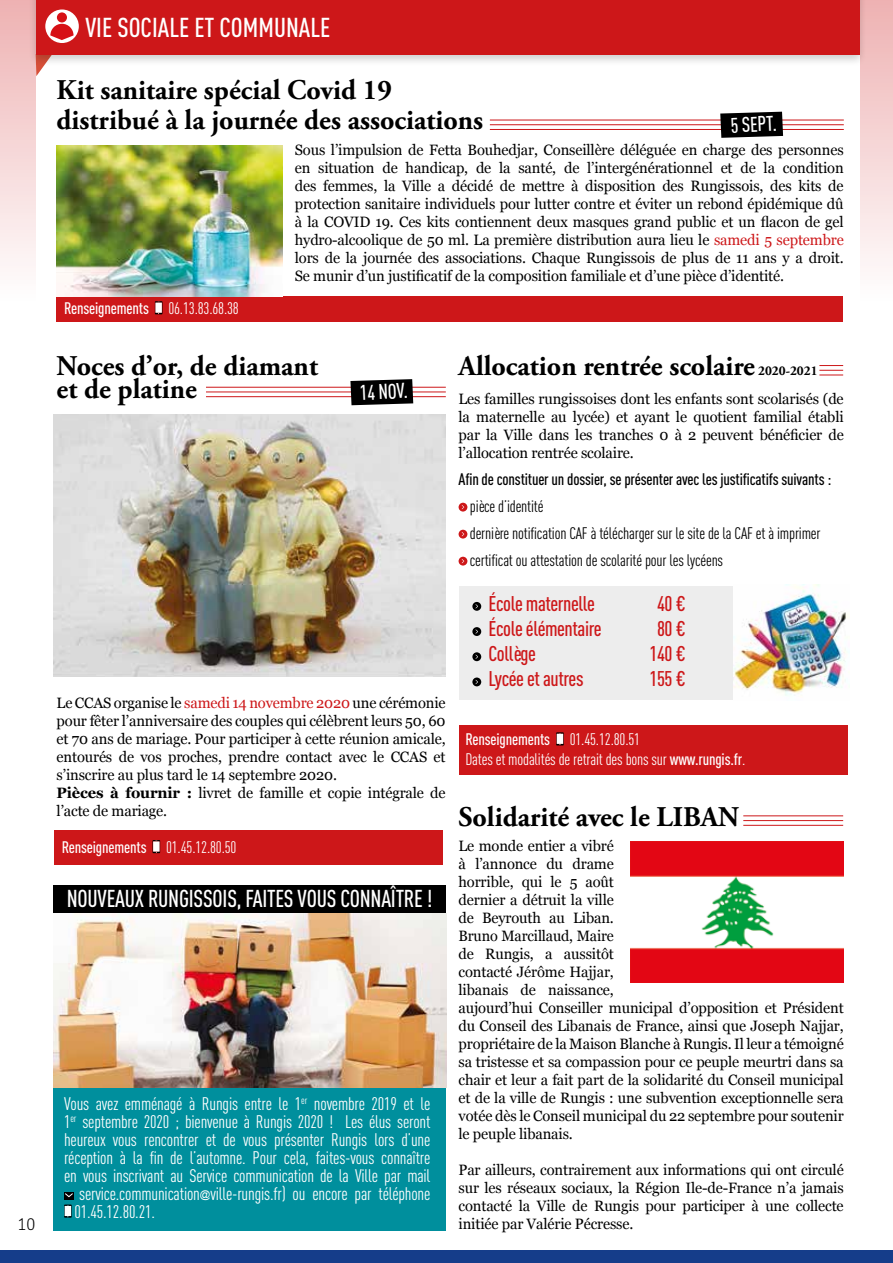
<style>
.page{position:relative;width:893px;height:1263px;background:#fff}
.page>*{position:absolute;margin:0;border:0;box-sizing:border-box;transform-origin:0 0}
.t1{font:700 28.5px/30px "Adobe Garamond Pro";color:#000}
.t2{font:500 27px "DIN Cond";color:#fff}
.t3{font:500 24.15px "DIN Cond";letter-spacing:-.01em;color:#fff;scale:.96 1}
.t4{font:500 21px "DIN Cond";letter-spacing:-.02em;color:#cd1719}
.t5{font:500 21px "DIN Cond";color:#fff;scale:.96 1}
.t6{font:18px "DIN Cond";letter-spacing:-.01em;color:#fff}
.t7{font:300 18px "Bulo";color:#000}
.t8{font:16.5px/27px "DIN Cond";letter-spacing:-.01em;color:#000}
.t9{font:16.5px/19.8px "DIN Cond";letter-spacing:-.01em;color:#fff}
.t10{font:500 16.5px "DIN Cond";letter-spacing:-.01em;color:#000}
.t11{font:500 16.5px "DIN Cond";letter-spacing:-.01em;color:#fff}
.t12{font:15px/18px "Georgia";letter-spacing:-.01em;color:#000;text-align:justify}
.s1{color:#cd1719}
.s2{font-weight:400}
.s3{font-weight:700}
.s4{font-family:"Arial";font-size:10.5px}
.s5{font-size:13.5px}
.s6{font-weight:500}
</style>
<div class="page">
<div style="left:0;top:0;width:893px;height:302px;background:linear-gradient(to bottom,#eeb2b2,#fefefe)"></div>
<div style="left:36px;top:54px;width:823px;height:549px;background:#fff"></div>
<svg style="left:36px;top:66px;width:8px;height:10px"></svg>
<hr style="left:490px;top:129px;width:354px;height:1px;background:#cd1719">
<hr style="left:490px;top:124px;width:354px;height:1px;background:#cd1719">
<hr style="left:490px;top:120px;width:354px;height:1px;background:#cd1719">
<hr style="left:206px;top:396px;width:240px;height:1px;background:#cd1719">
<hr style="left:206px;top:392px;width:240px;height:1px;background:#cd1719">
<hr style="left:206px;top:387px;width:240px;height:1px;background:#cd1719">
<svg style="left:819px;top:365px;width:24px;height:11px"></svg>
<hr style="left:743px;top:825px;width:100px;height:1px;background:#cd1719">
<hr style="left:743px;top:820px;width:100px;height:1px;background:#cd1719">
<hr style="left:743px;top:815px;width:100px;height:1px;background:#cd1719">
<div style="left:57px;top:296px;width:786px;height:26px;background:#cd1719"></div>
<div style="left:459px;top:725px;width:389px;height:50px;background:#cd1719"></div>
<div style="left:54px;top:831px;width:389px;height:34px;background:#cd1719"></div>
<svg style="left:155px;top:301px;width:7px;height:13px"></svg>
<svg style="left:556px;top:732px;width:8px;height:13px"></svg>
<svg style="left:153px;top:840px;width:7px;height:13px"></svg>
<div style="left:28px;top:0;width:840px;height:66px;background:#000;opacity:.2"></div>
<div style="left:36px;top:0;width:823px;height:54px;background:#cd1719"></div>
<svg style="left:45px;top:9px;width:34px;height:34px"></svg>
<svg style="left:50px;top:24px;width:24px;height:16px"></svg>
<div style="left:57px;top:12px;width:10px;height:10px;background:#d71016;border-radius:50%"></div>
<img style="left:57px;top:146px;width:225px;height:150px">
<svg style="left:459px;top:503px;width:8px;height:9px"></svg>
<svg style="left:459px;top:530px;width:8px;height:9px"></svg>
<svg style="left:459px;top:557px;width:8px;height:9px"></svg>
<div style="left:459px;top:586px;width:391px;height:114px;background:#ededed"></div>
<svg style="left:472px;top:602px;width:9px;height:9px"></svg>
<svg style="left:472px;top:627px;width:9px;height:9px"></svg>
<svg style="left:472px;top:652px;width:9px;height:9px"></svg>
<svg style="left:472px;top:677px;width:9px;height:9px"></svg>
<div style="left:53px;top:1088px;width:393px;height:142px;background:#008f9d"></div>
<svg style="left:64px;top:1192px;width:9px;height:26px"></svg>
<div style="left:53px;top:885px;width:393px;height:28px;background:#000"></div>
<img style="left:734px;top:584px;width:116px;height:116px">
<img style="left:53px;top:913px;width:393px;height:175px">
<svg style="left:720px;top:112px;width:63px;height:26px;background:#151515"></svg>
<svg style="left:350px;top:379px;width:63px;height:26px;background:#151515"></svg>
<img style="left:54px;top:414px;width:391px;height:262px">
<img style="left:631px;top:841px;width:213px;height:141px">
<div style="left:0;top:1250px;width:893px;height:13px;background:#153d8a"></div>
<p class="t7" style="left:18px;top:1213px;width:19px">10</p>
<h2 class="t2" style="left:85px;top:12px;width:246px">VIE SOCIALE ET COMMUNALE</h2>
<h1 class="t1" style="left:57px;top:76px;width:428px">Kit sanitaire spécial Covid 19 distribué à la journée des associations</h1>
<p class="t12" style="left:295px;top:140px;width:550px">Sous l’impulsion de Fetta Bouhedjar, Conseillère déléguée en charge des personnes en situation de handicap, de la santé, de l’intergénérationnel et de la condition des femmes, la Ville a décidé de mettre à disposition des Rungissois, des kits de protection sanitaire individuels pour lutter contre et éviter un rebond épidémique dû à la COVID 19. Ces kits contiennent deux masques grand public et un flacon de gel hydro-alcoolique de 50 ml. La première distribution aura lieu le <span class="s1">samedi 5 septembre </span>lors de la journée des associations. Chaque Rungissois de plus de 11 ans y a droit.<br>Se munir d’un justificatif de la composition familiale et d’une pièce d’identité.</p>
<h3 class="t5" style="left:730px;top:112px;width:49px;rotate:-2deg">5 SEPT.</h3>
<p class="t11" style="left:64px;top:299px;width:176px">Renseignements <span class="s2">06.13.83.68.38</span></p>
<h1 class="t1" style="left:57px;top:355px;width:263px;line-height:22.5px">Noces d’or, de diamant et de platine</h1>
<h3 class="t5" style="left:359px;top:380px;width:52px;rotate:-2deg">14 NOV.</h3>
<p class="t12" style="left:57px;top:693px;width:391px;text-align:left">Le CCAS organise le <span class="s1">samedi 14 novembre 2020</span> une cérémonie pour fêter l’anniversaire des couples qui célèbrent leurs 50, 60 et 70 ans de mariage. Pour participer à cette réunion amicale, entourés de vos proches, prendre contact avec le CCAS et s’inscrire au plus tard le 14 septembre 2020.<br><span class="s3">Pièces à fournir :</span> livret de famille et copie intégrale de l’acte de mariage.</p>
<p class="t11" style="left:62px;top:837px;width:176px">Renseignements <span class="s2">01.45.12.80.50</span></p>
<h3 class="t3" style="left:67px;top:884px;width:382px">NOUVEAUX RUNGISSOIS, FAITES VOUS CONNAÎTRE !</h3>
<p class="t6" style="left:64px;top:1093px;width:368px">Vous avez emménagé à Rungis entre le 1<sup>er</sup> novembre 2019 et le</p>
<p class="t6" style="left:64px;top:1111px;width:368px">1<sup>er</sup> septembre 2020 ; bienvenue à Rungis 2020 ! Les élus seront</p>
<p class="t6" style="left:64px;top:1129px;width:368px">heureux vous rencontrer et de vous présenter Rungis lors d’une</p>
<p class="t6" style="left:64px;top:1147px;width:368px">réception à la fin de l’automne. Pour cela, faites-vous connaître</p>
<p class="t6" style="left:64px;top:1165px;width:368px">en vous inscrivant au Service communication de la Ville par mail</p>
<p class="t6" style="left:79px;top:1183px;width:353px">service.communication<span class="s4">@</span>ville-rungis.fr) ou encore par téléphone</p>
<p class="t6" style="left:75px;top:1201px;width:82px">01.45.12.80.21.</p>
<h1 class="t1" style="left:459px;top:352px;width:360px">Allocation rentrée scolaire <span class="s5">2020-2021</span></h1>
<p class="t12" style="left:459px;top:389px;width:387px">Les familles rungissoises dont les enfants sont scolarisés (de la maternelle au lycée) et ayant le quotient familial établi par la Ville dans les tranches 0 à 2 peuvent bénéficier de l’allocation rentrée scolaire.</p>
<p class="t10" style="left:459px;top:469px;width:374px">Afin de constituer un dossier, se présenter avec les justificatifs suivants :</p>
<p class="t8" style="left:470px;top:492px;width:352px">pièce d’identité<br>dernière notification CAF à télécharger sur le site de la CAF et à imprimer certificat ou attestation de scolarité pour les lycéens</p>
<h3 class="t4" style="left:488px;top:591px;width:108px">École maternelle</h3>
<h3 class="t4" style="left:657px;top:591px;width:30px">40 €</h3>
<h3 class="t4" style="left:488px;top:616px;width:115px">École élémentaire</h3>
<h3 class="t4" style="left:657px;top:616px;width:30px">80 €</h3>
<h3 class="t4" style="left:488px;top:641px;width:49px">Collège</h3>
<h3 class="t4" style="left:649px;top:641px;width:38px">140 €</h3>
<h3 class="t4" style="left:488px;top:666px;width:97px">Lycée et autres</h3>
<h3 class="t4" style="left:649px;top:666px;width:38px">155 €</h3>
<p class="t9" style="left:465px;top:730px;width:282px"><span class="s6">Renseignements</span> 01.45.12.80.51<br>Dates et modalités de retrait des bons sur <span class="s6">www.rungis.fr</span>.</p>
<h1 class="t1" style="left:459px;top:802px;width:282px">Solidarité avec le LIBAN</h1>
<p class="t12" style="left:459px;top:836px;width:387px;text-align:left">Le monde entier a vibré<br>à l’annonce du drame<br>horrible, qui le 5 août<br>dernier a détruit la ville<br>de Beyrouth au Liban.<br>Bruno Marcillaud, Maire<br>de Rungis, a aussitôt<br>contacté Jérôme Hajjar,<br>libanais de naissance,<br>aujourd’hui Conseiller municipal d’opposition et Président du Conseil des Libanais de France, ainsi que Joseph Najjar, propriétaire de la Maison Blanche à Rungis. Il leur a témoigné sa tristesse et sa compassion pour ce peuple meurtri dans sa chair et leur a fait part de la solidarité du Conseil municipal et de la ville de Rungis : une subvention exceptionnelle sera votée dès le Conseil municipal du 22 septembre pour soutenir le peuple libanais.</p>
<p class="t12" style="left:459px;top:1160px;width:387px">Par ailleurs, contrairement aux informations qui ont circulé sur les réseaux sociaux, la Région Ile-de-France n’a jamais contacté la Ville de Rungis pour participer à une collecte initiée par Valérie Pécresse.</p>
</div>
